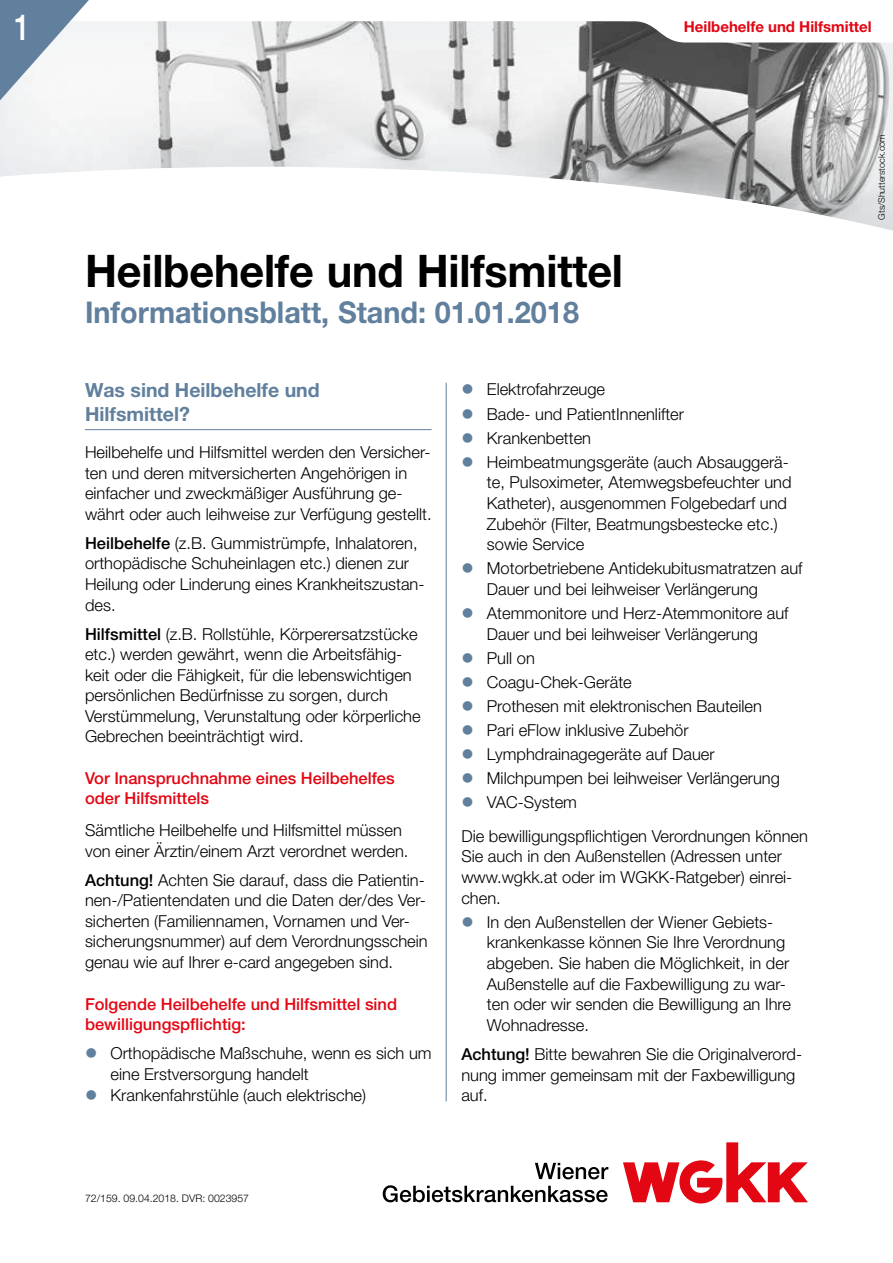
<style>
.page{position:relative;width:893px;height:1263px;background:#fff}
.page>*{position:absolute;margin:0;border:0;box-sizing:border-box;transform-origin:0 0}
.t1{font:700 45px "Helvetica Neue LT Pro";letter-spacing:-.005em;color:#000;scale:.96 1}
.t2{font:500 36px "Helvetica Neue LT Pro";color:#fff;scale:.8 1}
.t3{font:700 30px "Helvetica Neue LT Pro";color:#61809e;scale:.96 1}
.t4{font:700 19.5px/24.2px "Helvetica Neue LT Pro";color:#61809e}
.t5{font:300 16.5px/20.5px "Helvetica Neue LT Pro";color:#000}
.t6{font:500 16.5px/20.5px "Helvetica Neue LT Pro";color:#e30613}
.t7{font:700 15px "Helvetica Neue LT Pro";color:#e30613}
.t8{font:300 10.5px "Helvetica Neue LT Pro";color:#000}
.t9{font:300 9px "Helvetica Neue LT Pro";color:#000}
.s1{font-weight:500}
.s2{color:#61809e}
</style>
<div class="page">
<div style="left:0;top:0;width:893px;height:235px;background:#61809e;opacity:.2"></div>
<hr style="left:85px;top:429px;width:347px;height:1px;background:#61809e">
<hr style="left:446px;top:383px;width:1px;height:718px;background:#61809e">
<svg style="left:623px;top:1142px;width:185px;height:61px"></svg>
<svg style="left:383px;top:1185px;width:225px;height:17px"></svg>
<svg style="left:535px;top:1163px;width:73px;height:16px"></svg>
<svg style="left:0;top:0;width:893px;height:100px"></svg>
<h2 class="t2" style="left:14px;top:5px;width:22px">1</h2>
<p class="t7" style="left:684px;top:17px;width:189px">Heilbehelfe und Hilfsmittel</p>
<h1 class="t1" style="left:85px;top:243px;width:562px">Heilbehelfe und Hilfsmittel</h1>
<h3 class="t3" style="left:85px;top:294px;width:516px">Informationsblatt, Stand: 01.01.2018</h3>
<p class="t4" style="left:85px;top:377px;width:236px">Was sind Heilbehelfe und<br>Hilfsmittel?</p>
<p class="t5" style="left:85px;top:442px;width:348px">Heilbehelfe und Hilfsmittel werden den Versicher&shy;ten und deren mitversicherten Angehörigen in einfacher und zweckmäßiger Ausführung ge&shy;währt oder auch leihweise zur Verfügung gestellt.</p>
<p class="t5" style="left:85px;top:532px;width:341px"><span class="s1">Heilbehelfe</span> (z.B. Gummistrümpfe, Inhalatoren, orthopädische Schuheinlagen etc.) dienen zur Heilung oder Linderung eines Krankheitszustan&shy;des.</p>
<p class="t5" style="left:85px;top:623px;width:337px"><span class="s1">Hilfsmittel</span> (z.B. Rollstühle, Körperersatzstücke etc.) werden gewährt, wenn die Arbeitsfähig&shy;keit oder die Fähigkeit, für die lebenswichtigen persönlichen Bedürfnisse zu sorgen, durch Verstümmelung, Verunstaltung oder körperliche Gebrechen beeinträchtigt wird.</p>
<p class="t6" style="left:85px;top:768px;width:311px">Vor Inanspruchnahme eines Heilbehelfes oder Hilfsmittels</p>
<p class="t5" style="left:85px;top:819px;width:325px">Sämtliche Heilbehelfe und Hilfsmittel müssen von einer Ärztin/einem Arzt verordnet werden.</p>
<p class="t5" style="left:85px;top:869px;width:344px"><span class="s1">Achtung!</span> Achten Sie darauf, dass die Patientin&shy;nen-/Patientendaten und die Daten der/des Ver&shy;sicherten (Familiennamen, Vornamen und Ver&shy;sicherungsnummer) auf dem Verordnungsschein genau wie auf Ihrer e-card angegeben sind.</p>
<p class="t6" style="left:85px;top:993px;width:314px">Folgende Heilbehelfe und Hilfsmittel sind bewilligungspflichtig:</p>
<p class="t5" style="left:111px;top:1042px;width:323px;text-indent:-26px"><span class="s2">●</span> Orthopädische Maßschuhe, wenn es sich um eine Erstversorgung handelt</p>
<p class="t5" style="left:85px;top:1085px;width:283px"><span class="s2">●</span> Krankenfahrstühle (auch elektrische)</p>
<p class="t5" style="left:461px;top:379px;width:145px"><span class="s2">●</span> Elektrofahrzeuge</p>
<p class="t5" style="left:461px;top:403px;width:224px"><span class="s2">●</span> Bade- und PatientInnenlifter</p>
<p class="t5" style="left:461px;top:427px;width:131px"><span class="s2">●</span> Krankenbetten</p>
<p class="t5" style="left:487px;top:451px;width:306px;text-indent:-26px"><span class="s2">●</span> Heimbeatmungsgeräte (auch Absauggerä&shy;te, Pulsoximeter, Atemwegsbefeuchter und Katheter), ausgenommen Folgebedarf und Zubehör (Filter, Beatmungsbestecke etc.) sowie Service</p>
<p class="t5" style="left:487px;top:558px;width:317px;text-indent:-26px"><span class="s2">●</span> Motorbetriebene Antidekubitusmatratzen auf<br>Dauer und bei leihweiser Verlängerung</p>
<p class="t5" style="left:461px;top:602px;width:329px;text-align:center"><span class="s2">●</span> Atemmonitore und Herz-Atemmonitore auf<br>Dauer und bei leihweiser Verlängerung</p>
<p class="t5" style="left:461px;top:647px;width:75px"><span class="s2">●</span> Pull on</p>
<p class="t5" style="left:461px;top:671px;width:172px"><span class="s2">●</span> Coagu-Chek-Geräte</p>
<p class="t5" style="left:461px;top:695px;width:302px"><span class="s2">●</span> Prothesen mit elektronischen Bauteilen</p>
<p class="t5" style="left:461px;top:719px;width:229px"><span class="s2">●</span> Pari eFlow inklusive Zubehör</p>
<p class="t5" style="left:461px;top:743px;width:255px"><span class="s2">●</span> Lymphdrainagegeräte auf Dauer</p>
<p class="t5" style="left:461px;top:768px;width:320px"><span class="s2">●</span> Milchpumpen bei leihweiser Verlängerung</p>
<p class="t5" style="left:461px;top:785px;width:348px;line-height:33.5px"><span class="s2">●</span> VAC-System<br>Die bewilligungspflichtigen Verordnungen können</p>
<p class="t5" style="left:461px;top:846px;width:333px">Sie auch in den Außenstellen (Adressen unter www.wgkk.at oder im WGKK-Ratgeber) einrei&shy;chen.</p>
<p class="t5" style="left:487px;top:911px;width:306px;text-indent:-26px"><span class="s2">●</span> In den Außenstellen der Wiener Gebiets&shy;krankenkasse können Sie Ihre Verordnung abgeben. Sie haben die Möglichkeit, in der Außenstelle auf die Faxbewilligung zu war&shy;ten oder wir senden die Bewilligung an Ihre Wohnadresse.</p>
<p class="t5" style="left:461px;top:1043px;width:342px"><span class="s1">Achtung!</span> Bitte bewahren Sie die Originalverord&shy;nung immer gemeinsam mit der Faxbewilligung auf.</p>
<p class="t8" style="left:85px;top:1192px;width:166px">72/159. 09.04.2018. DVR: 0023957</p>
<p class="t9" style="left:876px;top:220px;width:87px;rotate:-90deg">Gts/Shutterstock.com</p>
</div>
